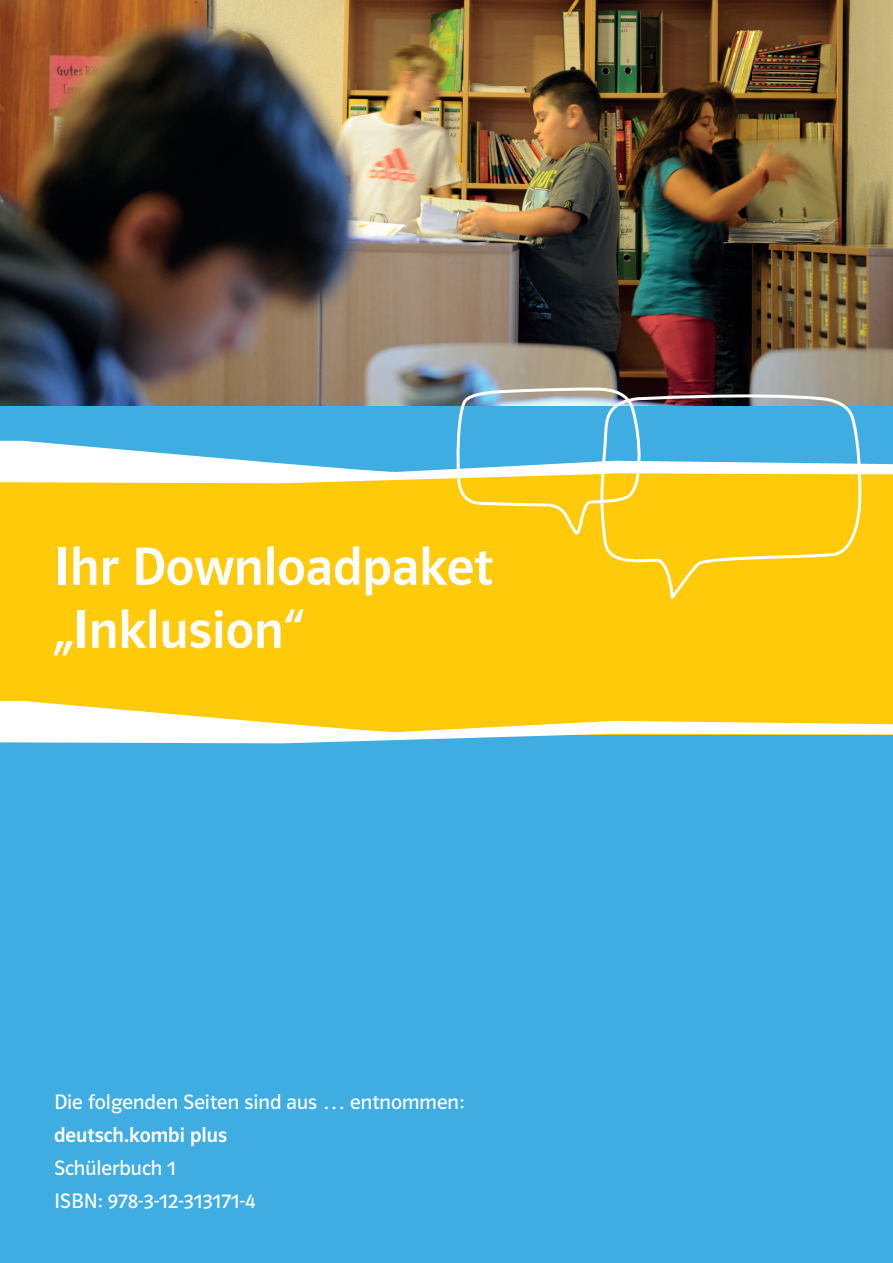
<style>
.page{position:relative;width:893px;height:1263px;background:#fff}
.page>*{position:absolute;margin:0;border:0;box-sizing:border-box;transform-origin:0 0}
.t1{font:54px/63px "Polo ST11 K Krftg";color:#fff}
.t2{font:21px/33px "Polo ST11 K Buch";color:#fff}
.t3{font:21px "Polo ST11 K Krftg";color:#fff}
</style>
<div class="page">
<img style="left:0;top:0;width:893px;height:386px">
<div style="left:0;top:407px;width:893px;height:856px;background:#40ade2"></div>
<div style="left:0;top:474px;width:893px;height:261px;background:#feca0a"></div>
<svg style="left:0;top:701px;width:893px;height:42px"></svg>
<svg style="left:603px;top:538px;width:251px;height:61px"></svg>
<svg style="left:0;top:386px;width:893px;height:152px"></svg>
<h1 class="t1" style="left:54px;top:535px;width:441px">Ihr Downloadpaket „Inklusion“</h1>
<p class="t2" style="left:54px;top:1086px;width:412px">Die folgenden Seiten sind aus … entnommen:</p>
<p class="t3" style="left:54px;top:1124px;width:175px">deutsch.kombi plus</p>
<p class="t2" style="left:54px;top:1152px;width:203px">Schülerbuch 1<br>ISBN: 978-3-12-313171-4</p>
</div>
